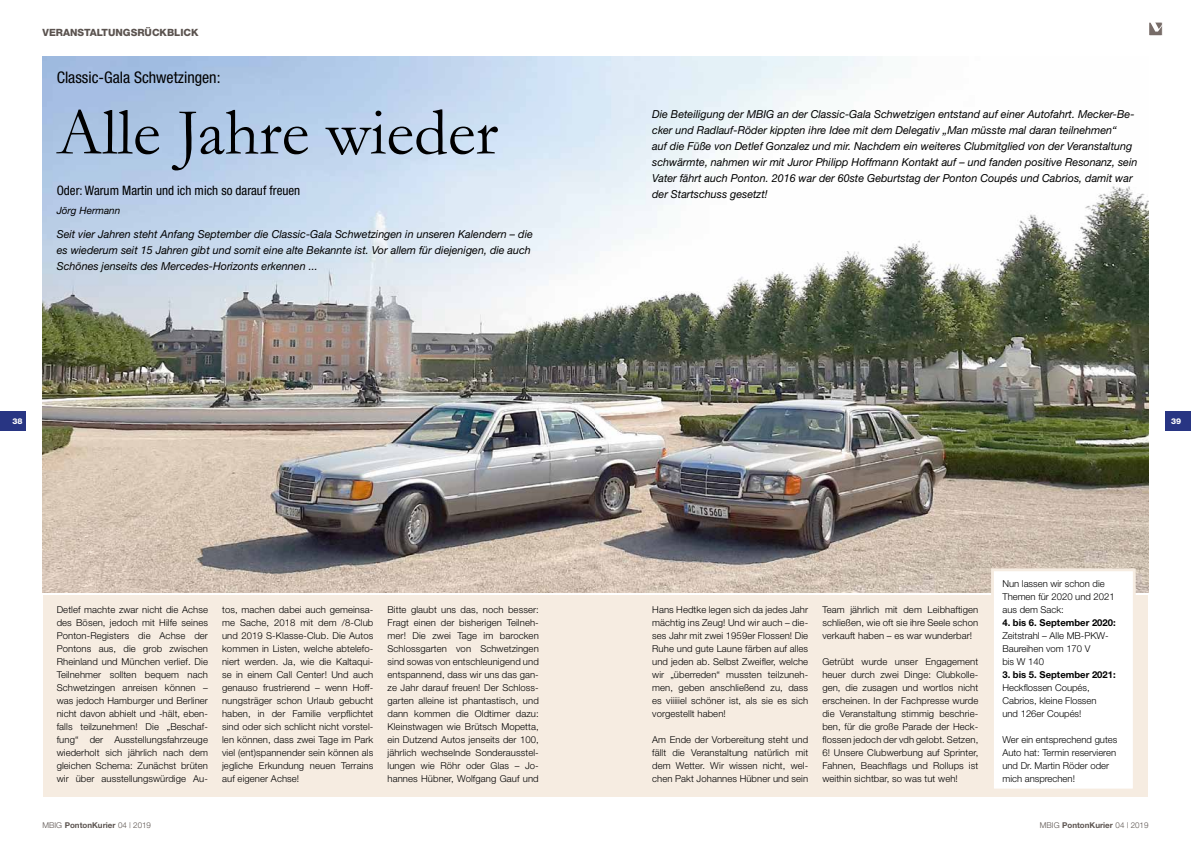
<style>
.page{position:relative;width:1191px;height:842px;background:#fff}
.page>*{position:absolute;margin:0;border:0;box-sizing:border-box;transform-origin:0 0}
.t1{font:67px "Garamond";color:#000}
.t2{font:condensed 16px "Helvetica Neue";color:#000}
.t3{font:condensed 13px "Helvetica Neue";color:#000}
.t4{font:italic 11px/16px "Helvetica Neue";color:#000}
.t5{font:800 10px "Helvetica Neue";color:#5b534f}
.t6{font:italic 10px "Helvetica Neue";color:#000}
.t7{font:300 9.5px/13px "Helvetica Neue";letter-spacing:.01em;color:#000;text-align:justify}
.t8{font:700 9.5px "Helvetica Neue East A";color:#000}
.t9{font:700 8px "Helvetica Neue";color:#5b534f}
.t10{font:800 8px "Helvetica Neue";color:#fff}
.s1{font-weight:300}
</style>
<div class="page">
<div style="left:0;top:411px;width:26px;height:20px;background:#283583"></div>
<img style="left:43px;top:57px;width:552px;height:535px">
<div style="left:43px;top:595px;width:552px;height:202px;background:#f6ece1"></div>
<img style="left:595px;top:23px;width:568px;height:572px">
<div style="left:1165px;top:411px;width:26px;height:20px;background:#283583"></div>
<div style="left:595px;top:595px;width:553px;height:202px;background:#f6ece1"></div>
<div style="left:1148px;top:22px;width:14px;height:14px;background:#776c68"></div>
<svg style="left:1151px;top:24px;width:9px;height:8px"></svg>
<div style="left:1148px;top:22px;width:14px;height:14px;border:1px solid #fff"></div>
<div style="left:992px;top:570px;width:142px;height:220px;background:#fff"></div>
<div style="left:991px;top:568px;width:144px;height:223px;border:3px solid #f6ece1"></div>
<p class="t5" style="left:43px;top:26px;width:157px">VERANSTALTUNGSRÜCKBLICK</p>
<h2 class="t2" style="left:57px;top:69px;width:165px">Classic-Gala Schwetzingen:</h2>
<h1 class="t1" style="left:57px;top:92px;width:443px">Alle Jahre wieder</h1>
<h3 class="t3" style="left:57px;top:183px;width:245px">Oder: Warum Martin und ich mich so darauf freuen</h3>
<p class="t6" style="left:57px;top:204px;width:65px">Jörg Hermann</p>
<p class="t4" style="left:57px;top:226px;width:477px">Seit vier Jahren steht Anfang September die Classic-Gala Schwetzingen in unseren Kalendern – die es wiederum seit 15 Jahren gibt und somit eine alte Bekannte ist. Vor allem für diejenigen, die auch<br>Schönes jenseits des Mercedes-Horizonts erkennen ...</p>
<p class="t10" style="left:13px;top:417px;width:12px">38</p>
<p class="t7" style="left:57px;top:603px;width:153px">Detlef machte zwar nicht die Achse des Bösen, jedoch mit Hilfe seines Ponton-Registers die Achse der Pontons aus, die grob zwischen Rheinland und München verlief. Die Teilnehmer sollten bequem nach Schwetzingen anreisen können – was jedoch Hamburger und Berliner nicht davon abhielt und -hält, eben&shy;falls teilzunehmen! Die „Beschaf&shy;fung“ der Ausstellungsfahrzeuge wiederholt sich jährlich nach dem gleichen Schema: Zunächst brüten wir über ausstellungswürdige Au-</p>
<p class="t7" style="left:222px;top:603px;width:153px">tos, machen dabei auch gemeinsa&shy;me Sache, 2018 mit dem /8-Club und 2019 S-Klasse-Club. Die Autos kommen in Listen, welche abtelefo&shy;niert werden. Ja, wie die Kaltaqui&shy;se in einem Call Center! Und auch genauso frustrierend – wenn Hoff&shy;nungsträger schon Urlaub gebucht haben, in der Familie verpflichtet sind oder sich schlicht nicht vorstel&shy;len können, dass zwei Tage im Park viel (ent)spannender sein können als jegliche Erkundung neuen Terrains auf eigener Achse!</p>
<p class="t7" style="left:387px;top:603px;width:153px">Bitte glaubt uns das, noch besser:<br>Fragt einen der bisherigen Teilneh&shy;mer! Die zwei Tage im barocken Schlossgarten von Schwetzingen sind sowas von entschleunigend und entspannend, dass wir uns das gan&shy;ze Jahr darauf freuen! Der Schloss&shy;garten alleine ist phantastisch, und dann kommen die Oldtimer dazu:<br>Kleinstwagen wie Brütsch Mopetta, ein Dutzend Autos jenseits der 100, jährlich wechselnde Sonderausstel&shy;lungen wie Röhr oder Glas – Jo&shy;hannes Hübner, Wolfgang Gauf und</p>
<p class="t9" style="left:43px;top:821px;width:110px"><span class="s1">MBIG</span> PontonKurier <span class="s1">04 | 2019</span></p>
<p class="t4" style="left:652px;top:106px;width:487px">Die Beteiligung der MBIG an der Classic-Gala Schwetzigen entstand auf einer Autofahrt. Mecker-Be&shy;cker und Radlauf-Röder kippten ihre Idee mit dem Delegativ „Man müsste mal daran teilnehmen“<br>auf die Füße von Detlef Gonzalez und mir. Nachdem ein weiteres Clubmitglied von der Veranstaltung schwärmte, nahmen wir mit Juror Philipp Hoffmann Kontakt auf – und fanden positive Resonanz, sein Vater fährt auch Ponton. 2016 war der 60ste Geburtstag der Ponton Coupés und Cabrios, damit war der Startschuss gesetzt!</p>
<p class="t10" style="left:1171px;top:417px;width:12px">39</p>
<p class="t7" style="left:652px;top:603px;width:157px">Hans Hedtke legen sich da jedes Jahr mächtig ins Zeug! Und wir auch – die&shy;ses Jahr mit zwei 1959er Flossen! Die Ruhe und gute Laune färben auf alles und jeden ab. Selbst Zweifler, welche wir „überreden“ mussten teilzuneh&shy;men, geben anschließend zu, dass es viiiiiel schöner ist, als sie es sich vorgestellt haben!</p>
<p class="t7" style="left:652px;top:733px;width:157px">Am Ende der Vorbereitung steht und fällt die Veranstaltung natürlich mit dem Wetter. Wir wissen nicht, wel&shy;chen Pakt Johannes Hübner und sein</p>
<p class="t7" style="left:822px;top:603px;width:157px">Team jährlich mit dem Leibhaftigen schließen, wie oft sie ihre Seele schon verkauft haben – es war wunderbar!</p>
<p class="t7" style="left:822px;top:655px;width:157px">Getrübt wurde unser Engagement heuer durch zwei Dinge: Clubkolle&shy;gen, die zusagen und wortlos nicht erscheinen. In der Fachpresse wurde die Veranstaltung stimmig beschrie&shy;ben, für die große Parade der Heck&shy;flossen jedoch der vdh gelobt. Setzen, 6! Unsere Clubwerbung auf Sprinter, Fahnen, Beachflags und Rollups ist weithin sichtbar, so was tut weh!</p>
<p class="t7" style="left:1002px;top:577px;width:114px;text-align:left">Nun lassen wir schon die<br>Themen für 2020 und 2021 aus dem Sack:</p>
<p class="t8" style="left:1002px;top:617px;width:115px">4. bis 6. September 2020:</p>
<p class="t7" style="left:1002px;top:629px;width:108px;text-align:left">Zeitstrahl – Alle MB-PKW-<br>Baureihen vom 170 V<br>bis W 140</p>
<p class="t8" style="left:1002px;top:669px;width:115px">3. bis 5. September 2021:</p>
<p class="t7" style="left:1002px;top:681px;width:96px;text-align:left">Heckflossen Coupés,<br>Cabrios, kleine Flossen und 126er Coupés!</p>
<p class="t7" style="left:1002px;top:733px;width:116px;text-align:left">Wer ein entsprechend gutes<br>Auto hat: Termin reservieren und Dr. Martin Röder oder mich ansprechen!</p>
<p class="t9" style="left:1040px;top:821px;width:110px"><span class="s1">MBIG</span> PontonKurier <span class="s1">04 | 2019</span></p>
</div>
